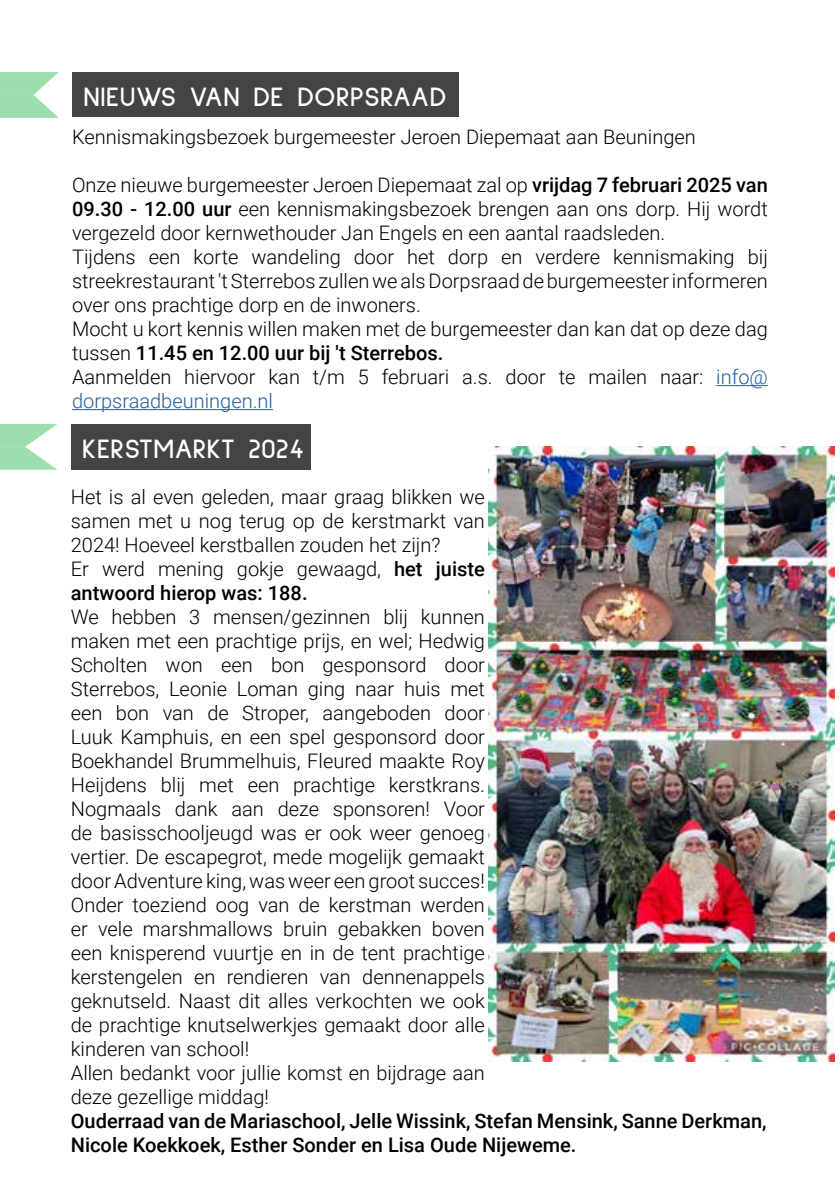
<style>
.page{position:relative;width:840px;height:1191px;background:#fff}
.page>*{position:absolute;margin:0;border:0;box-sizing:border-box;transform-origin:0 0}
.t1{font:700 28px "Sulphur Point";letter-spacing:.02em;color:#fff}
.t2{font:300 20px/24px "Roboto";color:#000}
.t3{font:500 20px/24px "Roboto";color:#000}
.s1{font-weight:500}
.s2{color:#215e9e}
</style>
<div class="page">
<hr style="left:716px;top:385px;width:51px;height:1px;background:#215e9e">
<hr style="left:72px;top:409px;width:201px;height:1px;background:#215e9e">
<div style="left:72px;top:72px;width:386px;height:45px;background:#444"></div>
<svg style="left:0;top:72px;width:59px;height:46px"></svg>
<div style="left:71px;top:424px;width:239px;height:46px;background:#444"></div>
<svg style="left:0;top:424px;width:57px;height:46px"></svg>
<img style="left:488px;top:446px;width:346px;height:615px">
<h1 class="t1" style="left:83px;top:81px;width:364px">NIEUWS VAN DE DORPSRAAD</h1>
<p class="t2" style="left:72px;top:124px;width:625px">Kennismakingsbezoek burgemeester Jeroen Diepemaat aan Beuningen</p>
<p class="t2" style="left:72px;top:172px;width:697px">Onze nieuwe burgemeester Jeroen Diepemaat zal op <span class="s1">vrijdag 7 februari 2025 van 09.30 - 12.00 uur</span> een kennismakingsbezoek brengen aan ons dorp. Hij wordt vergezeld door kernwethouder Jan Engels en een aantal raadsleden.<br>Tijdens een korte wandeling door het dorp en verdere kennismaking bij streekrestaurant 't Sterrebos zullen we als Dorpsraad de burgemeester informeren over ons prachtige dorp en de inwoners.<br>Mocht u kort kennis willen maken met de burgemeester dan kan dat op deze dag tussen <span class="s1">11.45 en 12.00 uur bij 't Sterrebos.<br></span>Aanmelden hiervoor kan t/m 5 februari a.s. door te mailen naar: <span class="s2">info@ dorpsraadbeuningen.nl</span></p>
<h1 class="t1" style="left:82px;top:433px;width:223px">KERSTMARKT 2024</h1>
<p class="t2" style="left:71px;top:484px;width:415px">Het is al even geleden, maar graag blikken we samen met u nog terug op de kerstmarkt van 2024! Hoeveel kerstballen zouden het zijn?<br>Er werd mening gokje gewaagd, <span class="s1">het juiste antwoord hierop was: 188.</span></p>
<p class="t2" style="left:71px;top:604px;width:415px">We hebben 3 mensen/gezinnen blij kunnen maken met een prachtige prijs, en wel; Hedwig Scholten won een bon gesponsord door Sterrebos, Leonie Loman ging naar huis met een bon van de Stroper, aangeboden door Luuk Kamphuis, en een spel gesponsord door Boekhandel Brummelhuis, Fleured maakte Roy Heijdens blij met een prachtige kerstkrans.<br>Nogmaals dank aan deze sponsoren! Voor de basisschooljeugd was er ook weer genoeg vertier. De escapegrot, mede mogelijk gemaakt door Adventure king, was weer een groot succes!<br>Onder toeziend oog van de kerstman werden er vele marshmallows bruin gebakken boven een knisperend vuurtje en in de tent prachtige kerstengelen en rendieren van dennenappels geknutseld. Naast dit alles verkochten we ook de prachtige knutselwerkjes gemaakt door alle kinderen van school!<br>Allen bedankt voor jullie komst en bijdrage aan deze gezellige middag!</p>
<p class="t3" style="left:71px;top:1108px;width:696px">Ouderraad van de Mariaschool, Jelle Wissink, Stefan Mensink, Sanne Derkman,<br>Nicole Koekkoek, Esther Sonder en Lisa Oude Nijeweme.</p>
</div>
